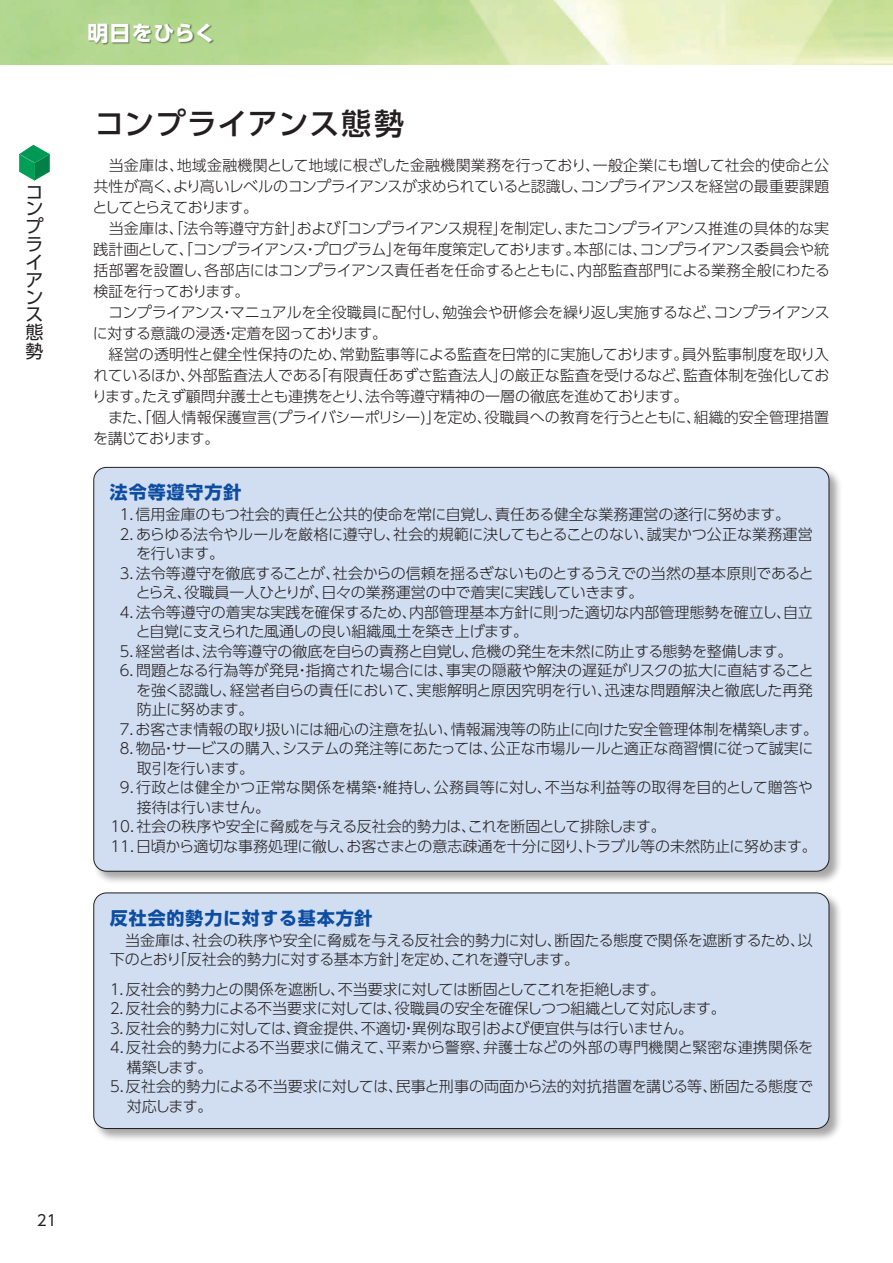
<style>
.page{position:relative;width:893px;height:1263px;background:#fff}
.page>*{position:absolute;margin:0;border:0;box-sizing:border-box;transform-origin:0 0}
.t1{font:500 30px "UD Shin Go Pro";letter-spacing:.03em;color:#231f20}
.t2{font:700 21px "UD Shin Go Pr 6 N";letter-spacing:.045em;color:#fff}
.t3{font:700 18px "UD Shin Go Pro";letter-spacing:.05em;color:#0d4da1}
.t4{font:18px/17.7px "UD Shin Go Pro";color:#231f20}
.t5{font:300 15px/21px "UD Shin Go Pro";letter-spacing:-.015em;color:#231f20}
.t6{font:300 15px "UD Shin Go Pro";letter-spacing:.01em;color:#231f20}
.t7{font:300 15px "UD Shin Go Pro";letter-spacing:.015em;color:#231f20}
.t8{font:300 15px "UD Shin Go Pro";letter-spacing:-.035em;color:#231f20}
.t9{font:15px "UD Shin Go Pro";color:#231f20}
</style>
<div class="page">
<img style="left:86px;top:21px;width:131px;height:30px">
<svg style="left:19px;top:145px;width:31px;height:35px"></svg>
<div style="left:93px;top:466px;width:749px;height:418px;background:#231f20;opacity:.4"></div>
<div style="left:94px;top:467px;width:735px;height:404px;background:#d1def1;border-radius:13px"></div>
<div style="left:93px;top:892px;width:749px;height:250px;background:#231f20;opacity:.4"></div>
<div style="left:94px;top:893px;width:735px;height:235px;background:#d1def1;border-radius:13px"></div>
<div style="left:94px;top:893px;width:735px;height:236px;border:1px solid #231f20;border-radius:13px"></div>
<p class="t4" style="left:26px;top:183px;width:20px">コンプライアンス態勢</p>
<h2 class="t2" style="left:87px;top:16px;width:130px">明日をひらく</h2>
<h1 class="t1" style="left:94px;top:100px;width:311px">コンプライアンス態勢</h1>
<p class="t5" style="left:92px;top:154px;width:739px">　当金庫は、地域金融機関として地域に根ざした金融機関業務を行っており、一般企業にも増して社会的使命と公共性が高く、より高いレベルのコンプライアンスが求められていると認識し、コンプライアンスを経営の最重要課題としてとらえております。<br>　当金庫は、「法令等遵守方針」および「コンプライアンス規程」を制定し、またコンプライアンス推進の具体的な実践計画として、「コンプライアンス・プログラム」を毎年度策定しております。本部には、コンプライアンス委員会や統括部署を設置し、各部店にはコンプライアンス責任者を任命するとともに、内部監査部門による業務全般にわたる検証を行っております。<br>　コンプライアンス・マニュアルを全役職員に配付し、勉強会や研修会を繰り返し実施するなど、コンプライアンスに対する意識の浸透・定着を図っております。<br>　経営の透明性と健全性保持のため、常勤監事等による監査を日常的に実施しております。員外監事制度を取り入れているほか、外部監査法人である「有限責任あずさ監査法人」の厳正な監査を受けるなど、監査体制を強化しております。たえず顧問弁護士とも連携をとり、法令等遵守精神の一層の徹底を進めております。<br>　また、「個人情報保護宣言(プライバシーポリシー)」を定め、役職員への教育を行うとともに、組織的安全管理措置を講じております。</p>
<p class="t3" style="left:110px;top:478px;width:133px">法令等遵守方針</p>
<p class="t5" style="left:117px;top:503px;width:674px">１．信用金庫のもつ社会的責任と公共的使命を常に自覚し、責任ある健全な業務運営の遂行に努めます。</p>
<p class="t5" style="left:117px;top:523px;width:697px">２．あらゆる法令やルールを厳格に遵守し、社会的規範に決してもとることのない、誠実かつ公正な業務運営</p>
<p class="t5" style="left:136px;top:542px;width:89px">を行います。</p>
<p class="t5" style="left:117px;top:562px;width:698px">３．法令等遵守を徹底することが、社会からの信頼を揺るぎないものとするうえでの当然の基本原則であると</p>
<p class="t5" style="left:136px;top:581px;width:509px">とらえ、役職員一人ひとりが、日々の業務運営の中で着実に実践していきます。</p>
<p class="t5" style="left:117px;top:601px;width:697px">４．法令等遵守の着実な実践を確保するため、内部管理基本方針に則った適切な内部管理態勢を確立し、自立</p>
<p class="t5" style="left:136px;top:620px;width:394px">と自覚に支えられた風通しの良い組織風土を築き上げます。</p>
<p class="t5" style="left:117px;top:640px;width:677px">５．経営者は、法令等遵守の徹底を自らの責務と自覚し、危機の発生を未然に防止する態勢を整備します。</p>
<p class="t5" style="left:117px;top:659px;width:698px">６．問題となる行為等が発見・指摘された場合には、事実の隠蔽や解決の遅延がリスクの拡大に直結すること</p>
<p class="t6" style="left:136px;top:678px;width:678px">を強く認識し、経営者自らの責任において、実態解明と原因究明を行い、迅速な問題解決と徹底した再発</p>
<p class="t8" style="left:137px;top:697px;width:118px">防止に努めます。</p>
<p class="t5" style="left:117px;top:718px;width:702px">７．お客さま情報の取り扱いには細心の注意を払い、情報漏洩等の防止に向けた安全管理体制を構築します。</p>
<p class="t5" style="left:117px;top:737px;width:698px">８．物品・サービスの購入、システムの発注等にあたっては、公正な市場ルールと適正な商習慣に従って誠実に</p>
<p class="t5" style="left:137px;top:757px;width:119px">取引を行います。</p>
<p class="t6" style="left:117px;top:775px;width:697px">９．行政とは健全かつ正常な関係を構築・維持し、公務員等に対し、不当な利益等の取得を目的として贈答や</p>
<p class="t5" style="left:137px;top:796px;width:135px">接待は行いません。</p>
<p class="t5" style="left:110px;top:815px;width:557px">10．社会の秩序や安全に脅威を与える反社会的勢力は、これを断固として排除します。</p>
<p class="t5" style="left:110px;top:835px;width:708px">11．日頃から適切な事務処理に徹し、お客さまとの意志疎通を十分に図り、トラブル等の未然防止に努めます。</p>
<p class="t3" style="left:110px;top:903px;width:264px">反社会的勢力に対する基本方針</p>
<p class="t5" style="left:110px;top:930px;width:704px;line-height:19.5px">　当金庫は、社会の秩序や安全に脅威を与える反社会的勢力に対し、断固たる態度で関係を遮断するため、以下のとおり「反社会的勢力に対する基本方針」を定め、これを遵守します。</p>
<p class="t8" style="left:107px;top:977px;width:559px">１．反社会的勢力との関係を遮断し、不当要求に対しては断固としてこれを拒絶します。</p>
<p class="t5" style="left:107px;top:997px;width:620px">２．反社会的勢力による不当要求に対しては、役職員の安全を確保しつつ組織として対応します。</p>
<p class="t5" style="left:107px;top:1017px;width:587px">３．反社会的勢力に対しては、資金提供、不適切・異例な取引および便宜供与は行いません。</p>
<p class="t7" style="left:107px;top:1035px;width:707px">４．反社会的勢力による不当要求に備えて、平素から警察、弁護士などの外部の専門機関と緊密な連携関係を</p>
<p class="t5" style="left:127px;top:1056px;width:87px">構築します。</p>
<p class="t5" style="left:107px;top:1075px;width:707px">５．反社会的勢力による不当要求に対しては、民事と刑事の両面から法的対抗措置を講じる等、断固たる態度で</p>
<p class="t5" style="left:127px;top:1095px;width:87px">対応します。</p>
<p class="t9" style="left:37px;top:1208px;width:21px">21</p>
</div>
